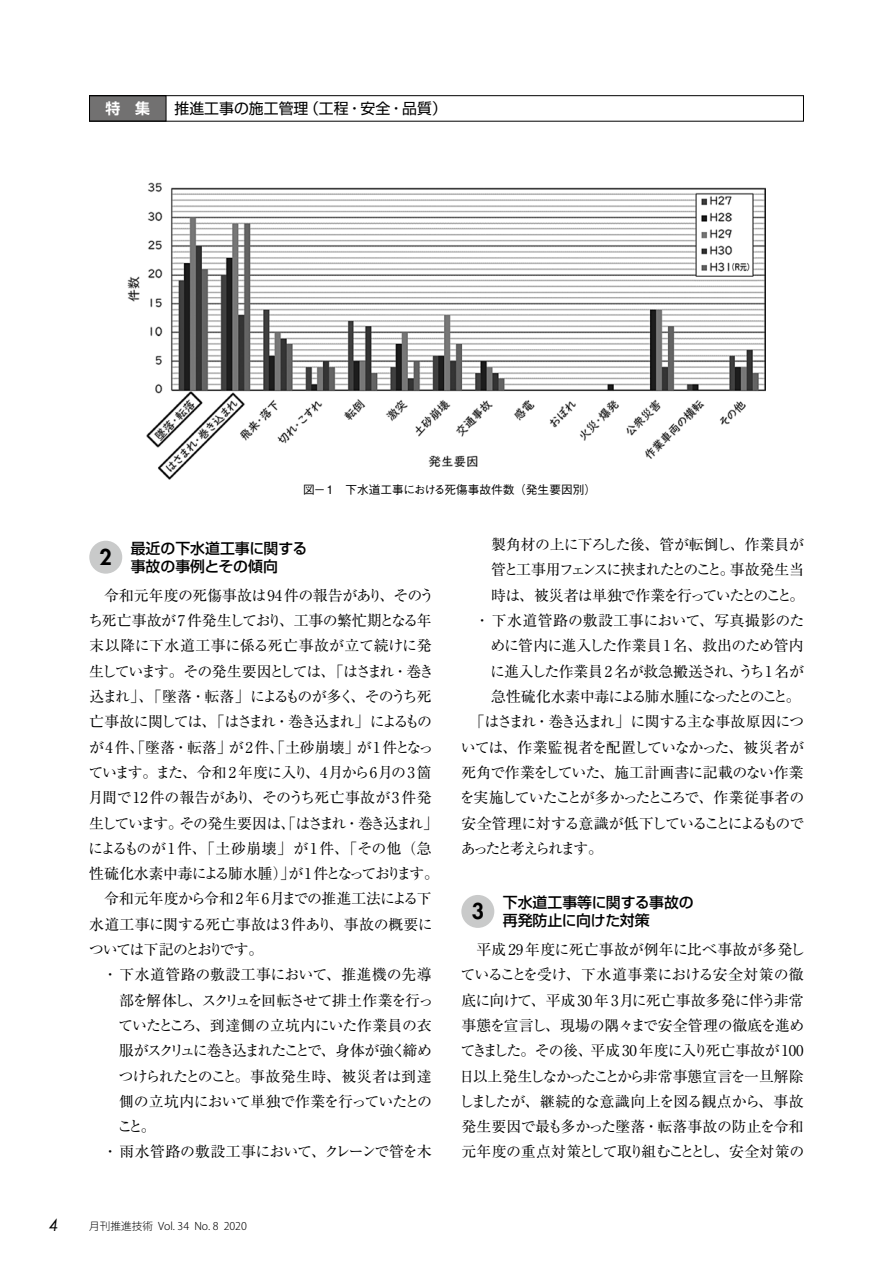
<style>
.page{position:relative;width:893px;height:1263px;background:#fff}
.page>*{position:absolute;margin:0;border:0;box-sizing:border-box;transform-origin:0 0}
.t1{font:italic 16.95px "Century Gothic";color:#000}
.t2{font:14.85px/25.3px "Ryumin Pro";letter-spacing:-.045em;color:#000;text-align:justify}
.t3{font:14.85px "Ryumin Pro";color:#000}
.t4{font:14.85px "Ryumin Pro";letter-spacing:-.07em;color:#000}
.t5{font:14.85px "Ryumin Pro";letter-spacing:-.15em;color:#000}
.t6{font:14.85px "Ryumin Pro";letter-spacing:-.08em;color:#000}
.t7{font:14.85px "Ryumin Pro";letter-spacing:-.065em;color:#000}
.t8{font:14.85px "Ryumin Pro";letter-spacing:.005em;color:#000}
.t9{font:14.85px "Ryumin Pro";letter-spacing:-.085em;color:#000}
.t10{font:500 14.85px/18px "Shin Go Pro";color:#000}
.t11{font:14.85px "Ryumin Pro";letter-spacing:-.015em;color:#000}
.t12{font:14.85px "Ryumin Pro";letter-spacing:-.135em;color:#000}
.t13{font:14.85px "Ryumin Pro";letter-spacing:-.125em;color:#000}
.t14{font:14.85px "Ryumin Pro";letter-spacing:-.145em;color:#000}
.t15{font:14.85px "Ryumin Pro";letter-spacing:-.14em;color:#000}
.t16{font:14.85px "Ryumin Pro";letter-spacing:-.025em;color:#000}
.t17{font:14.85px "Ryumin Pro";letter-spacing:.015em;color:#000}
.t18{font:14.85px "Ryumin Pro";letter-spacing:.01em;color:#000}
.t19{font:14.85px "Ryumin Pro";letter-spacing:.03em;color:#000}
.t20{font:14.85px "Ryumin Pro";letter-spacing:.035em;color:#000}
.t21{font:14.85px "Ryumin Pro";letter-spacing:-.02em;color:#000}
.t22{font:14.85px "Shin Go Pro";color:#000}
.t23{font:14.85px "Ryumin Pro";letter-spacing:-.095em;color:#000}
.t24{font:700 14.85px "Shin Go De";color:#fff}
.t25{font:500 11.7px "Gothic BBB Pro";color:#000}
.t26{font:300 10.65px "Koz Go Pr 6 N";color:#000}
</style>
<div class="page">
<div style="left:90px;top:96px;width:76px;height:25px;background:#727171"></div>
<div style="left:89px;top:95px;width:715px;height:26px;border:1px solid #000"></div>
<div style="left:89px;top:541px;width:33px;height:33px;background:#c9caca;border-radius:50%"></div>
<div style="left:461px;top:895px;width:33px;height:33px;background:#c9caca;border-radius:50%"></div>
<img style="left:127px;top:183px;width:639px;height:296px">
<p class="t24" style="left:105px;top:99px;width:46px">特　集</p>
<p class="t22" style="left:175px;top:96px;width:274px">推進工事の施工管理（工程・安全・品質）</p>
<p class="t25" style="left:303px;top:480px;width:295px">図−1　下水道工事における死傷事故件数（発生要因別）</p>
<p class="t10" style="left:100px;top:537px;width:209px;text-indent:31px">最近の下水道工事に関する<br><sup>2</sup> 事故の事例とその傾向</p>
<p class="t3" style="left:89px;top:583px;width:347px">　令和元年度の死傷事故は94件の報告があり、そのう</p>
<p class="t16" style="left:88px;top:609px;width:345px">ち死亡事故が7件発生しており、工事の繁忙期となる年</p>
<p class="t8" style="left:89px;top:634px;width:344px">末以降に下水道工事に係る死亡事故が立て続けに発</p>
<p class="t13" style="left:89px;top:659px;width:346px">生しています。その発生要因としては、「はさまれ・巻き</p>
<p class="t14" style="left:89px;top:685px;width:344px">込まれ」、「墜落・転落」によるものが多く、そのうち死</p>
<p class="t15" style="left:89px;top:710px;width:344px">亡事故に関しては、「はさまれ・巻き込まれ」によるもの</p>
<p class="t3" style="left:89px;top:735px;width:346px">が4件、「墜落・転落」が2件、「土砂崩壊」が1件となっ</p>
<p class="t7" style="left:88px;top:761px;width:345px">ています。また、令和 2 年度に入り、4月から6月の3 箇</p>
<p class="t8" style="left:89px;top:786px;width:345px">月間で12件の報告があり、そのうち死亡事故が3件発</p>
<p class="t12" style="left:89px;top:811px;width:350px">生しています。その発生要因は、「はさまれ・巻き込まれ」</p>
<p class="t17" style="left:88px;top:836px;width:345px">によるものが1件、「土砂崩壊」が1件、「その他（急</p>
<p class="t6" style="left:89px;top:862px;width:351px">性硫化水素中毒による肺水腫）」が1 件となっております。</p>
<p class="t3" style="left:89px;top:887px;width:344px">　令和元年度から令和2年6月までの推進工法による下</p>
<p class="t18" style="left:89px;top:912px;width:345px">水道工事に関する死亡事故は3件あり、事故の概要に</p>
<p class="t23" style="left:89px;top:938px;width:176px">ついては下記のとおりです。</p>
<p class="t19" style="left:89px;top:963px;width:344px">　・下水道管路の敷設工事において、推進機の先導</p>
<p class="t6" style="left:119px;top:988px;width:316px">部を解体し、スクリュを回転させて排土作業を行っ</p>
<p class="t21" style="left:118px;top:1014px;width:315px">ていたところ、到達側の立坑内にいた作業員の衣</p>
<p class="t5" style="left:119px;top:1039px;width:315px">服がスクリュに巻き込まれたことで、身体が強く締め</p>
<p class="t11" style="left:119px;top:1064px;width:314px">つけられたとのこと。事故発生時、被災者は到達</p>
<p class="t2" style="left:119px;top:1087px;width:315px">側の立坑内において単独で作業を行っていたとの</p>
<p class="t2" style="left:117px;top:1113px;width:40px">こと。</p>
<p class="t2" style="left:89px;top:1138px;width:344px">　・雨水管路の敷設工事において、クレーンで管を木</p>
<p class="t1" style="left:49px;top:1214px;width:11px">4</p>
<p class="t26" style="left:89px;top:1220px;width:159px">月刊推進技術 Vol. 34 No. 8 2020</p>
<p class="t2" style="left:491px;top:531px;width:314px">製角材の上に下ろした後、管が転倒し、作業員が</p>
<p class="t5" style="left:491px;top:558px;width:314px">管と工事用フェンスに挟まれたとのこと。事故発生当</p>
<p class="t9" style="left:491px;top:583px;width:315px">時は、被災者は単独で作業を行っていたとのこと。</p>
<p class="t20" style="left:461px;top:609px;width:345px">　・下水道管路の敷設工事において、写真撮影のた</p>
<p class="t2" style="left:491px;top:632px;width:315px">めに管内に進入した作業員1名、救出のため管内</p>
<p class="t11" style="left:490px;top:659px;width:315px">に進入した作業員2名が救急搬送され、うち1名が</p>
<p class="t7" style="left:491px;top:685px;width:311px">急性硫化水素中毒による肺水腫になったとのこと。</p>
<p class="t4" style="left:461px;top:710px;width:344px">　「はさまれ・巻き込まれ」に関する主な事故原因につ</p>
<p class="t4" style="left:461px;top:735px;width:345px">いては、作業監視者を配置していなかった、被災者が</p>
<p class="t2" style="left:461px;top:759px;width:344px">死角で作業をしていた、施工計画書に記載のない作業</p>
<p class="t9" style="left:460px;top:786px;width:346px">を実施していたことが多かったところで、作業従事者の</p>
<p class="t4" style="left:461px;top:811px;width:344px">安全管理に対する意識が低下していることによるもので</p>
<p class="t5" style="left:461px;top:836px;width:144px">あったと考えられます。</p>
<p class="t10" style="left:472px;top:892px;width:224px;text-indent:31px">下水道工事等に関する事故の<br><sup>3</sup> 再発防止に向けた対策</p>
<p class="t2" style="left:459px;top:936px;width:347px">　平成29年度に死亡事故が例年に比べ事故が多発していることを受け、下水道事業における安全対策の徹底に向けて、平成30年3月に死亡事故多発に伴う非常事態を宣言し、現場の隅々まで安全管理の徹底を進めてきました。その後、平成30年度に入り死亡事故が100日以上発生しなかったことから非常事態宣言を一旦解除しましたが、継続的な意識向上を図る観点から、事故発生要因で最も多かった墜落・転落事故の防止を令和元年度の重点対策として取り組むこととし、安全対策の</p>
</div>
